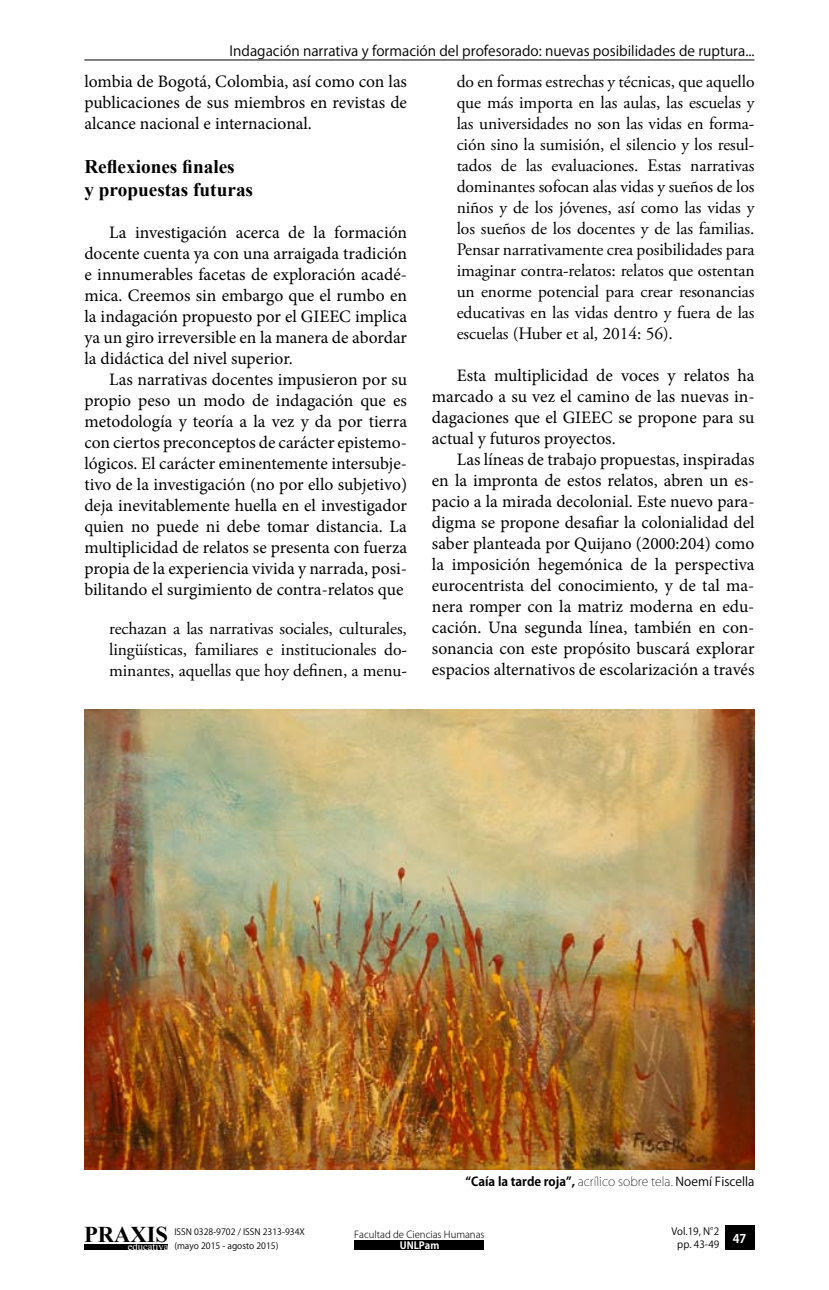
<style>
.page{position:relative;width:829px;height:1290px;background:#fff}
.page>*{position:absolute;margin:0;border:0;box-sizing:border-box;transform-origin:0 0}
.t1{font:700 22.57px "Times New Roman";color:#000}
.t2{font:700 19.25px/23.1px "Times New Roman";color:#000}
.t3{font:17.5px/21px "Minion Pro";color:#000;text-align:justify}
.t4{font:17.5px/21px "Adobe Garamond Pro";letter-spacing:-.005em;color:#000;text-align:justify}
.t5{font:14px "Koz Go Std";color:#000}
.t6{font:700 12.25px "Koz Go Std";color:#000}
.t7{font:700 11.9px "Koz Go Std";color:#fff}
.t8{font:10.67px "Times New Roman";color:#fff}
.t9{font:9.97px/13px "Koz Go Pro";color:#000;text-align:center}
.t10{font:700 9.97px "Koz Go Pro";color:#fff}
.t11{font:300 9.62px "Koz Go Pro";color:#000}
.t12{font:8.75px/14px "Koz Go Pro";color:#000}
.s1{font-weight:200}
.s2{font-weight:400}
</style>
<div class="page">
<hr style="left:84px;top:60px;width:670px;height:1px;background:#000">
<div style="left:724px;top:1225px;width:30px;height:25px;background:#000"></div>
<div style="left:84px;top:1244px;width:84px;height:6px;background:#000"></div>
<div style="left:355px;top:1240px;width:129px;height:10px;background:#000"></div>
<img style="left:84px;top:710px;width:670px;height:460px">
<p class="t5" style="left:229px;top:42px;width:526px">Indagación narrativa y formación del profesorado: nuevas posibilidades de ruptura...</p>
<p class="t3" style="left:84px;top:71px;width:324px">lombia de Bogotá, Colombia, así como con las publicaciones de sus miembros en revistas de alcance nacional e internacional.</p>
<p class="t2" style="left:84px;top:155px;width:170px">Reflexiones finales<br>y propuestas futuras</p>
<p class="t3" style="left:84px;top:222px;width:324px;text-indent:25px">La investigación acerca de la formación docente cuenta ya con una arraigada tradición e innumerables facetas de exploración acadé&shy;mica. Creemos sin embargo que el rumbo en la indagación propuesto por el GIEEC implica ya un giro irreversible en la manera de abordar la didáctica del nivel superior.</p>
<p class="t3" style="left:84px;top:369px;width:324px;text-indent:25px">Las narrativas docentes impusieron por su propio peso un modo de indagación que es metodología y teoría a la vez y da por tierra con ciertos preconceptos de carácter epistemo&shy;lógicos. El carácter eminentemente intersubje&shy;tivo de la investigación (no por ello subjetivo) deja inevitablemente huella en el investigador quien no puede ni debe tomar distancia. La multiplicidad de relatos se presenta con fuerza propia de la experiencia vivida y narrada, posi&shy;bilitando el surgimiento de contra-relatos que</p>
<p class="t4" style="left:109px;top:618px;width:299px">rechazan a las narrativas sociales, culturales, lingüísticas, familiares e institucionales do&shy;minantes, aquellas que hoy definen, a menu-</p>
<p class="t4" style="left:456px;top:72px;width:299px">do en formas estrechas y técnicas, que aquello que más importa en las aulas, las escuelas y las universidades no son las vidas en forma&shy;ción sino la sumisión, el silencio y los resul&shy;tados de las evaluaciones. Estas narrativas dominantes sofocan alas vidas y sueños de los niños y de los jóvenes, así como las vidas y los sueños de los docentes y de las familias.<br>Pensar narrativamente crea posibilidades para imaginar contra-relatos: relatos que ostentan un enorme potencial para crear resonancias educativas en las vidas dentro y fuera de las escuelas (Huber et al, 2014: 56).</p>
<p class="t3" style="left:432px;top:365px;width:324px;text-indent:25px">Esta multiplicidad de voces y relatos ha marcado a su vez el camino de las nuevas in&shy;dagaciones que el GIEEC se propone para su actual y futuros proyectos.</p>
<p class="t3" style="left:432px;top:449px;width:324px;text-indent:25px">Las líneas de trabajo propuestas, inspiradas en la impronta de estos relatos, abren un es&shy;pacio a la mirada decolonial. Este nuevo para&shy;digma se propone desafiar la colonialidad del saber planteada por Quijano (2000:204) como la imposición hegemónica de la perspectiva eurocentrista del conocimiento, y de tal ma&shy;nera romper con la matriz moderna en edu&shy;cación. Una segunda línea, también en con&shy;sonancia con este propósito buscará explorar espacios alternativos de escolarización a través</p>
<p class="t6" style="left:465px;top:1173px;width:290px">“Caía la tarde roja”, <span class="s1">acrílico sobre tela.</span> <span class="s2">Noemí Fiscella</span></p>
<p class="t1" style="left:84px;top:1218px;width:85px">PRAXIS</p>
<p class="t8" style="left:128px;top:1239px;width:42px">educativa</p>
<p class="t10" style="left:399px;top:1239px;width:41px">UNLPam</p>
<p class="t11" style="left:354px;top:1228px;width:132px">Facultad de Ciencias Humanas</p>
<p class="t9" style="left:671px;top:1225px;width:50px">Vol.19, N°2 pp. 43-49</p>
<p class="t12" style="left:174px;top:1225px;width:132px">ISSN 0328-9702 / ISSN 2313-934X (mayo 2015 - agosto 2015)</p>
<p class="t7" style="left:732px;top:1230px;width:15px">47</p>
</div>
